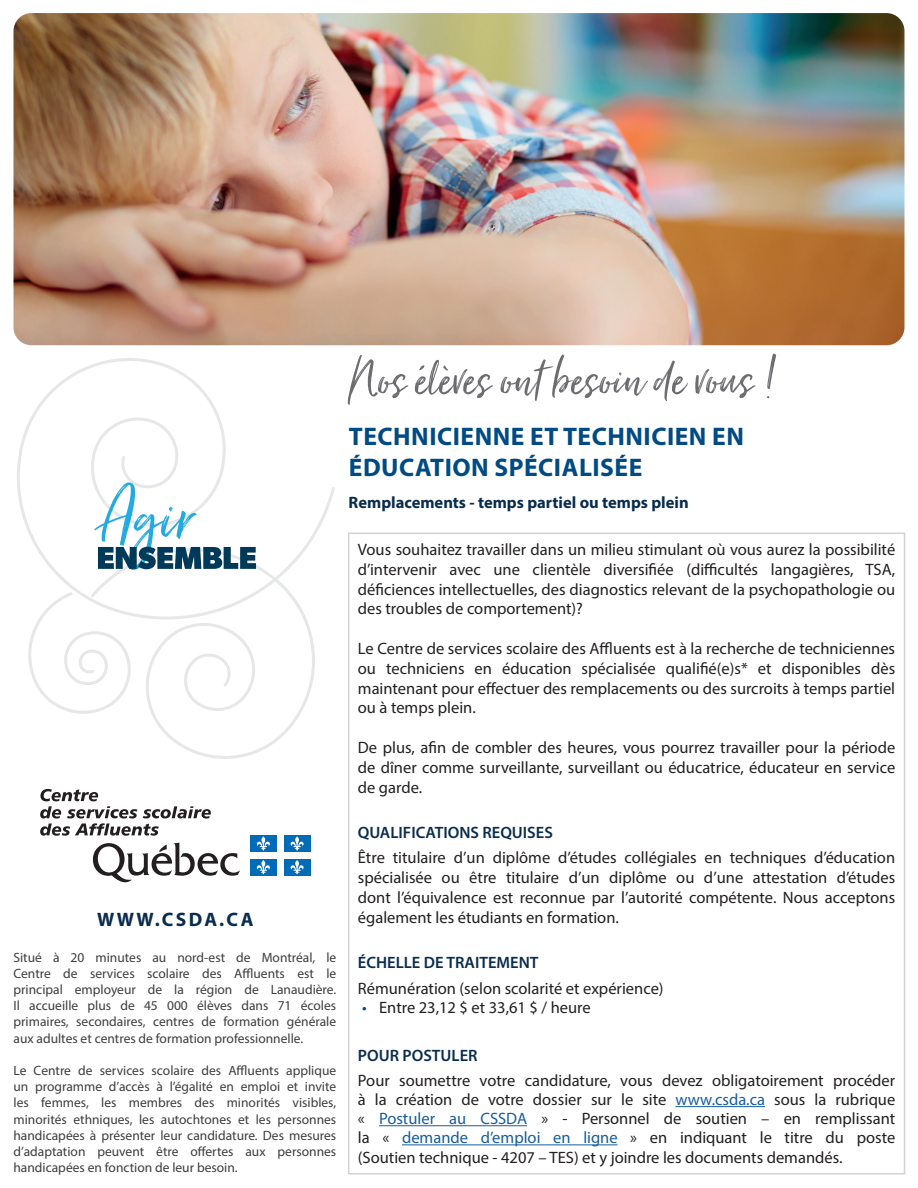
<style>
.page{position:relative;width:918px;height:1188px;background:#fff}
.page>*{position:absolute;margin:0;border:0;box-sizing:border-box;transform-origin:0 0}
.t1{font:60px "Just Lovely";color:#6c6d70}
.t2{font:700 25.5px/30.6px "Myriad Pro";letter-spacing:.02em;color:#004b84}
.t3{font:700 19.5px "Myriad Pro";letter-spacing:.12em;color:#0a2d4e}
.t4{font:16.5px/19.8px "Myriad Pro";color:#231f20;text-align:justify}
.t5{font:600 16.5px "Myriad Pro";color:#0a2d4e}
.t6{font:700 16.5px "Myriad Pro";color:#0a2d4e}
.t7{font:13.5px/16.2px "Myriad Pro";color:#3e3e3f;text-align:justify}
.s1{color:#004b84}
.s2{color:#175d9e}
</style>
<div class="page">
<img style="left:14px;top:13px;width:890px;height:332px">
<hr style="left:675px;top:1106px;width:90px;height:1px;background:#175d9e">
<hr style="left:379px;top:1125px;width:148px;height:1px;background:#175d9e">
<hr style="left:402px;top:1144px;width:216px;height:1px;background:#175d9e">
<div style="left:348px;top:533px;width:557px;height:641px;border:2px solid #d1d2d4"></div>
<svg style="left:17px;top:358px;width:318px;height:232px"></svg>
<svg style="left:88px;top:534px;width:238px;height:225px"></svg>
<svg style="left:28px;top:590px;width:107px;height:129px"></svg>
<svg style="left:94px;top:482px;width:162px;height:88px"></svg>
<svg style="left:93px;top:842px;width:147px;height:41px"></svg>
<svg style="left:40px;top:789px;width:171px;height:47px"></svg>
<div style="left:250px;top:835px;width:26px;height:16px;background:#006bb6"></div>
<svg style="left:256px;top:836px;width:14px;height:15px"></svg>
<div style="left:284px;top:835px;width:26px;height:16px;background:#006bb6"></div>
<svg style="left:290px;top:836px;width:14px;height:15px"></svg>
<div style="left:250px;top:859px;width:26px;height:16px;background:#006bb6"></div>
<svg style="left:256px;top:860px;width:14px;height:14px"></svg>
<div style="left:284px;top:859px;width:26px;height:16px;background:#006bb6"></div>
<svg style="left:290px;top:860px;width:14px;height:14px"></svg>
<h1 class="t1" style="left:349px;top:343px;width:430px">Nos élèves ont besoin de vous !</h1>
<h2 class="t2" style="left:349px;top:420px;width:397px">TECHNICIENNE ET TECHNICIEN EN<br>ÉDUCATION SPÉCIALISÉE</h2>
<p class="t6" style="left:349px;top:492px;width:342px">Remplacements - temps partiel ou temps plein</p>
<p class="t3" style="left:97px;top:907px;width:158px">WWW.CSDA.CA</p>
<p class="t7" style="left:14px;top:949px;width:324px">Situé à 20 minutes au nord-est de Montréal, le Centre de services scolaire des Affluents est le principal employeur de la région de Lanaudière.<br>Il accueille plus de 45 000 élèves dans 71 écoles primaires, secondaires, centres de formation générale aux adultes et centres de formation professionnelle.</p>
<p class="t7" style="left:14px;top:1062px;width:324px">Le Centre de services scolaire des Affluents applique un programme d’accès à l’égalité en emploi et invite les femmes, les membres des minorités visibles, minorités ethniques, les autochtones et les personnes handicapées à présenter leur candidature. Des mesures d’adaptation peuvent être offertes aux personnes handicapées en fonction de leur besoin.</p>
<p class="t4" style="left:358px;top:539px;width:539px">Vous souhaitez travailler dans un milieu stimulant où vous aurez la possibilité d’intervenir avec une clientèle diversifiée (difficultés langagières, TSA, déficiences intellectuelles, des diagnostics relevant de la psychopathologie ou des troubles de comportement)?</p>
<p class="t4" style="left:358px;top:638px;width:539px">Le Centre de services scolaire des Affluents est à la recherche de techniciennes ou techniciens en éducation spécialisée qualifié(e)s* et disponibles dès maintenant pour effectuer des remplacements ou des surcroits à temps partiel ou à temps plein.</p>
<p class="t4" style="left:358px;top:737px;width:539px">De plus, afin de combler des heures, vous pourrez travailler pour la période de dîner comme surveillante, surveillant ou éducatrice, éducateur en service de garde.</p>
<p class="t5" style="left:358px;top:822px;width:197px">QUALIFICATIONS REQUISES</p>
<p class="t4" style="left:358px;top:848px;width:539px">Être titulaire d’un diplôme d’études collégiales en techniques d’éducation spécialisée ou être titulaire d’un diplôme ou d’une attestation d’études dont l’équivalence est reconnue par l’autorité compétente. Nous acceptons également les étudiants en formation.</p>
<p class="t5" style="left:358px;top:952px;width:182px">ÉCHELLE DE TRAITEMENT</p>
<p class="t4" style="left:358px;top:978px;width:307px">Rémunération (selon scolarité et expérience)</p>
<p class="t4" style="left:362px;top:998px;width:230px"><span class="s1">•</span> Entre 23,12 $ et 33,61 $ / heure</p>
<p class="t5" style="left:358px;top:1045px;width:121px">POUR POSTULER</p>
<p class="t4" style="left:358px;top:1070px;width:539px;line-height:19.4px">Pour soumettre votre candidature, vous devez obligatoirement procéder à la création de votre dossier sur le site <span class="s2">www.csda.ca</span> sous la rubrique « <span class="s2">Postuler au CSSDA</span> » - Personnel de soutien – en remplissant la « <span class="s2">demande d’emploi en ligne</span> » en indiquant le titre du poste (Soutien technique - 4207 – TES) et y joindre les documents demandés.</p>
</div>
